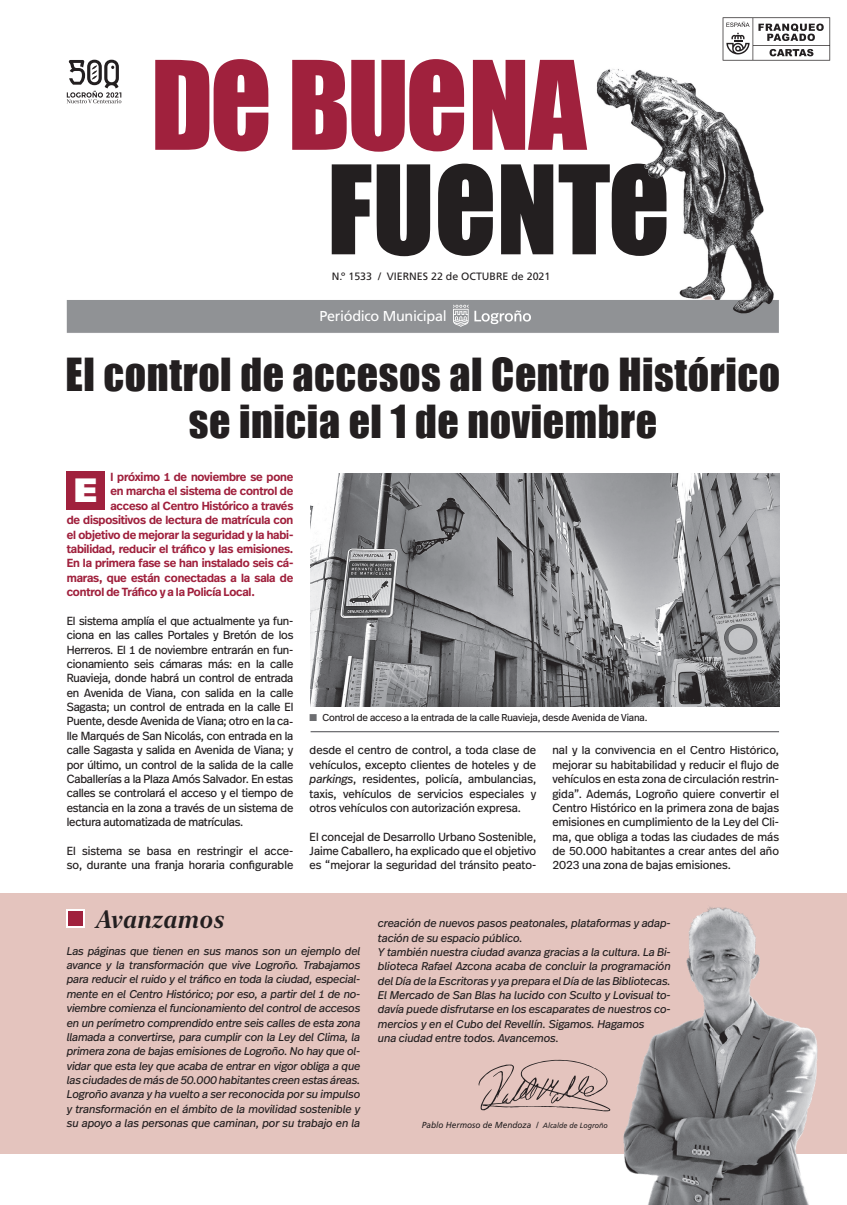
<style>
.page{position:relative;width:847px;height:1205px;background:#fff}
.page>*{position:absolute;margin:0;border:0;box-sizing:border-box;transform-origin:0 0}
.t1{font:41.88px/46.2px "Impact";letter-spacing:.015em;color:#231f20;text-align:center}
.t2{font:900 33.75px "Frutiger LT Std";color:#fff}
.t3{font:italic 600 25px "New York Large";letter-spacing:.01em;color:#231f20}
.t4{font:14.38px "Frutiger LT Std";letter-spacing:-.02em;color:#fff}
.t5{font:11.75px/14.4px "Real Head Pro";color:#231f20;text-align:justify}
.t6{font:600 11.75px "Real Head Pro";letter-spacing:-.015em;color:#a0213d}
.t7{font:italic 11.25px/14.4px "Real Head Pro";color:#231f20;text-align:justify}
.t8{font:10.62px "Frutiger LT Std";color:#231f20}
.t9{font:10px "Real Head Pro";letter-spacing:-.01em;color:#231f20}
.t10{font:italic 8.75px "Frutiger LT Std";color:#231f20;scale:.95 1}
.s1{color:#6c6d70}
.s2{font-style:italic}
.s3{font-size:7.5px}
</style>
<div class="page">
<svg style="left:68px;top:60px;width:51px;height:7px"></svg>
<img style="left:67px;top:67px;width:712px;height:266px">
<svg style="left:723px;top:17px;width:107px;height:44px"></svg>
<svg style="left:453px;top:305px;width:78px;height:22px;background:#a9aaad"></svg>
<svg style="left:155px;top:59px;width:113px;height:92px"></svg>
<svg style="left:292px;top:59px;width:295px;height:93px"></svg>
<svg style="left:701px;top:296px;width:11px;height:4px"></svg>
<div style="left:0;top:893px;width:847px;height:261px;background:#e4c4be"></div>
<svg style="left:478px;top:1060px;width:119px;height:51px"></svg>
<img style="left:597px;top:907px;width:221px;height:298px">
<div style="left:66px;top:909px;width:19px;height:19px;background:#fff"></div>
<div style="left:68px;top:911px;width:15px;height:15px;background:#a0213d"></div>
<div style="left:67px;top:471px;width:38px;height:39px;background:#a0213d"></div>
<img style="left:311px;top:473px;width:468px;height:233px">
<hr style="left:311px;top:731px;width:468px;height:1px;background:#6c6d70">
<p class="t8" style="left:332px;top:270px;width:220px">N.º 1533 / VIERNES 22 de OCTUBRE de 2021</p>
<p class="t4" style="left:319px;top:307px;width:129px">Periódico Municipal</p>
<h1 class="t1" style="left:66px;top:351px;width:716px">El control de accesos al Centro Histórico se inicia el 1 de noviembre</h1>
<p class="t6" style="left:110px;top:469px;width:184px">l próximo 1 de noviembre se pone</p>
<p class="t6" style="left:110px;top:483px;width:184px">en marcha el sistema de control de</p>
<p class="t6" style="left:110px;top:497px;width:184px">acceso al Centro Histórico a través</p>
<p class="t6" style="left:67px;top:512px;width:228px">de dispositivos de lectura de matrícula con</p>
<p class="t6" style="left:67px;top:526px;width:228px">el objetivo de mejorar la seguridad y la habi-</p>
<p class="t6" style="left:67px;top:540px;width:228px">tabilidad, reducir el tráfico y las emisiones.</p>
<p class="t6" style="left:67px;top:555px;width:228px">En la primera fase se han instalado seis cá-</p>
<p class="t6" style="left:67px;top:569px;width:228px">maras, que están conectadas a la sala de</p>
<p class="t6" style="left:67px;top:584px;width:189px">control de Tráfico y a la Policía Local.</p>
<p class="t5" style="left:67px;top:613px;width:228px">El sistema amplía el que actualmente ya fun&shy;ciona en las calles Portales y Bretón de los Herreros. El 1 de noviembre entrarán en fun&shy;cionamiento seis cámaras más: en la calle Ruavieja, donde habrá un control de entrada en Avenida de Viana, con salida en la calle Sagasta; un control de entrada en la calle El Puente, desde Avenida de Viana; otro en la ca&shy;lle Marqués de San Nicolás, con entrada en la calle Sagasta y salida en Avenida de Viana; y por último, un control de la salida de la calle Caballerías a la Plaza Amós Salvador. En estas calles se controlará el acceso y el tiempo de estancia en la zona a través de un sistema de lectura automatizada de matrículas.</p>
<p class="t5" style="left:67px;top:843px;width:228px">El sistema se basa en restringir el acce&shy;so, durante una franja horaria configurable</p>
<h2 class="t2" style="left:74px;top:469px;width:25px">E</h2>
<p class="t9" style="left:310px;top:711px;width:339px"><span class="s1">■</span> Control de acceso a la entrada de la calle Ruavieja, desde Avenida de Viana.</p>
<p class="t5" style="left:310px;top:743px;width:228px">desde el centro de control, a toda clase de vehículos, excepto clientes de hoteles y de <span class="s2">parkings</span>, residentes, policía, ambulancias, taxis, vehículos de servicios especiales y otros vehículos con autorización expresa.</p>
<p class="t5" style="left:310px;top:829px;width:228px">El concejal de Desarrollo Urbano Sostenible, Jaime Caballero, ha explicado que el objetivo es “mejorar la seguridad del tránsito peato-</p>
<p class="t5" style="left:552px;top:743px;width:228px">nal y la convivencia en el Centro Histórico, mejorar su habitabilidad y reducir el flujo de vehículos en esta zona de circulación restrin&shy;gida”. Además, Logroño quiere convertir el Centro Histórico en la primera zona de bajas emisiones en cumplimiento de la Ley del Cli&shy;ma, que obliga a todas las ciudades de más de 50.000 habitantes a crear antes del año 2023 una zona de bajas emisiones.</p>
<h3 class="t3" style="left:95px;top:901px;width:130px">Avanzamos</h3>
<p class="t7" style="left:67px;top:943px;width:295px">Las páginas que tienen en sus manos son un ejemplo del avance y la transformación que vive Logroño. Trabajamos para reducir el ruido y el tráfico en toda la ciudad, especial&shy;mente en el Centro Histórico; por eso, a partir del 1 de no&shy;viembre comienza el funcionamiento del control de accesos en un perímetro comprendido entre seis calles de esta zona llamada a convertirse, para cumplir con la Ley del Clima, la primera zona de bajas emisiones de Logroño. No hay que ol&shy;vidar que esta ley que acaba de entrar en vigor obliga a que las ciudades de más de 50.000 habitantes creen estas áreas.<br>Logroño avanza y ha vuelto a ser reconocida por su impulso y transformación en el ámbito de la movilidad sostenible y su apoyo a las personas que caminan, por su trabajo en la</p>
<p class="t7" style="left:378px;top:916px;width:294px;text-align:left">creación de nuevos pasos peatonales, plataformas y adap&shy;tación de su espacio público.<br>Y también nuestra ciudad avanza gracias a la cultura. La Bi&shy;blioteca Rafael Azcona acaba de concluir la programación del Día de la Escritoras y ya prepara el Día de las Bibliotecas.<br>El Mercado de San Blas ha lucido con Sculto y Lovisual to&shy;davía puede disfrutarse en los escaparates de nuestros co&shy;mercios y en el Cubo del Revellín. Sigamos. Hagamos<br>una ciudad entre todos. Avancemos.</p>
<p class="t10" style="left:422px;top:1120px;width:197px">Pablo Hermoso de Mendoza / <span class="s3">Alcalde de Logroño</span></p>
</div>
